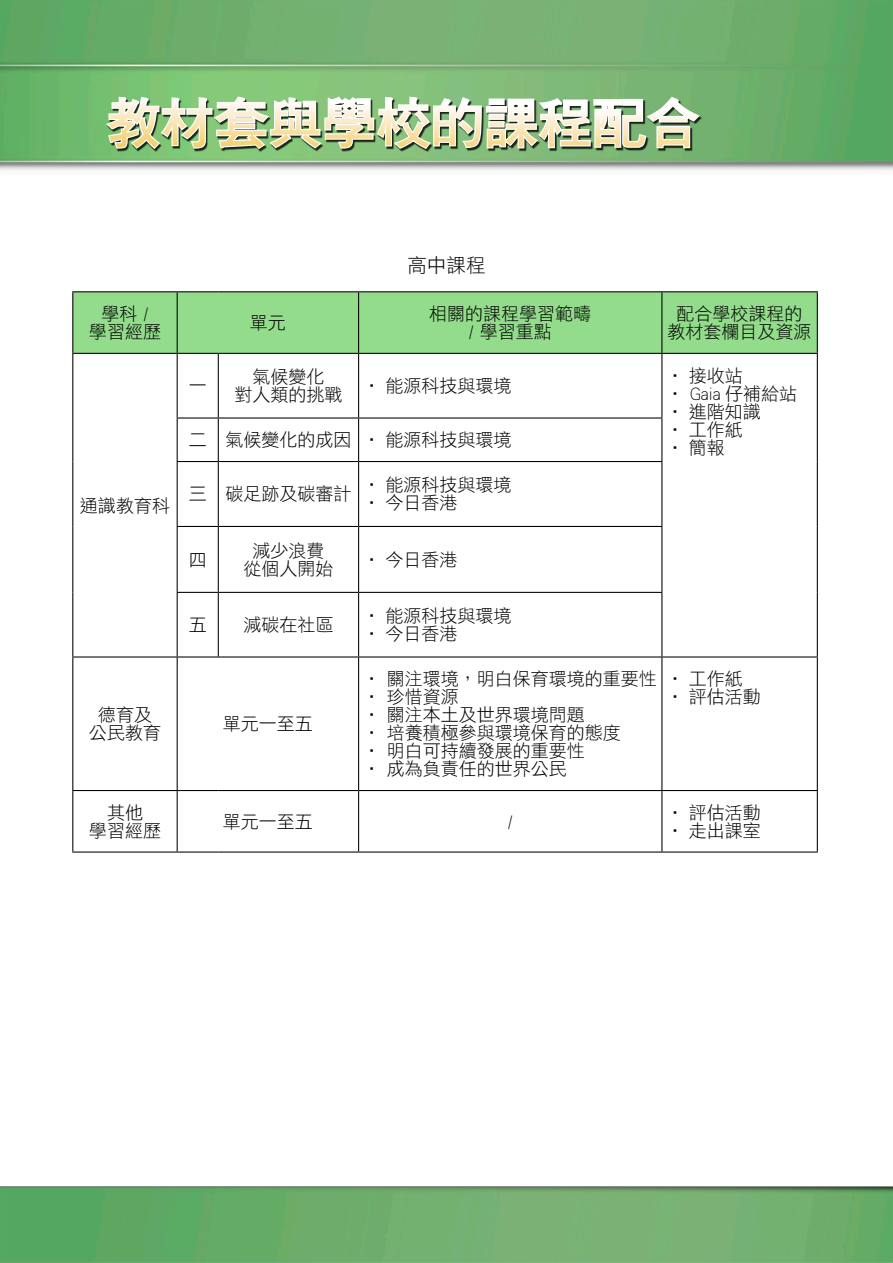
<style>
.page{position:relative;width:893px;height:1263px;background:#fff}
.page>*{position:absolute;margin:0;border:0;box-sizing:border-box;transform-origin:0 0}
.t1{font:54px "DF Hei Bd HKP BF";color:#fff}
.txt-table_heading{font:19.5px "DF Hei Lt HKP BF";color:#000}
.txt-table{font:18px "DF Hei Lt HKP BF";color:#000}
</style>
<div class="page">
<img style="left:0;top:0;width:893px;height:1263px">
<div style="left:73px;top:292px;width:744px;height:61px;background:#92dc8b"></div>
<hr style="left:72px;top:291px;width:105px;height:1px;background:#000">
<hr style="left:72px;top:292px;width:1px;height:61px;background:#000">
<hr style="left:177px;top:291px;width:41px;height:1px;background:#000">
<hr style="left:177px;top:292px;width:1px;height:61px;background:#000">
<hr style="left:218px;top:291px;width:141px;height:1px;background:#000">
<hr style="left:359px;top:291px;width:303px;height:1px;background:#000">
<hr style="left:358px;top:292px;width:1px;height:61px;background:#000">
<hr style="left:662px;top:291px;width:156px;height:1px;background:#000">
<hr style="left:661px;top:292px;width:1px;height:61px;background:#000">
<hr style="left:817px;top:292px;width:1px;height:61px;background:#000">
<hr style="left:72px;top:353px;width:105px;height:1px;background:#000">
<hr style="left:72px;top:354px;width:1px;height:64px;background:#000">
<hr style="left:177px;top:353px;width:41px;height:1px;background:#000">
<hr style="left:177px;top:354px;width:1px;height:63px;background:#000">
<hr style="left:218px;top:353px;width:141px;height:1px;background:#000">
<hr style="left:218px;top:354px;width:1px;height:63px;background:#000">
<hr style="left:359px;top:353px;width:303px;height:1px;background:#000">
<hr style="left:358px;top:354px;width:1px;height:63px;background:#000">
<hr style="left:662px;top:353px;width:156px;height:1px;background:#000">
<hr style="left:661px;top:354px;width:1px;height:63px;background:#000">
<hr style="left:817px;top:354px;width:1px;height:64px;background:#000">
<hr style="left:72px;top:418px;width:1px;height:43px;background:#000">
<hr style="left:177px;top:417px;width:41px;height:2px;background:#000">
<hr style="left:177px;top:419px;width:1px;height:42px;background:#000">
<hr style="left:218px;top:417px;width:141px;height:2px;background:#000">
<hr style="left:218px;top:419px;width:1px;height:42px;background:#000">
<hr style="left:359px;top:417px;width:303px;height:2px;background:#000">
<hr style="left:358px;top:419px;width:1px;height:42px;background:#000">
<hr style="left:661px;top:419px;width:1px;height:42px;background:#000">
<hr style="left:817px;top:418px;width:1px;height:43px;background:#000">
<hr style="left:72px;top:461px;width:1px;height:65px;background:#000">
<hr style="left:177px;top:461px;width:41px;height:1px;background:#000">
<hr style="left:177px;top:462px;width:1px;height:64px;background:#000">
<hr style="left:218px;top:461px;width:141px;height:1px;background:#000">
<hr style="left:218px;top:462px;width:1px;height:64px;background:#000">
<hr style="left:359px;top:461px;width:303px;height:1px;background:#000">
<hr style="left:358px;top:462px;width:1px;height:64px;background:#000">
<hr style="left:661px;top:462px;width:1px;height:64px;background:#000">
<hr style="left:817px;top:461px;width:1px;height:65px;background:#000">
<hr style="left:72px;top:526px;width:1px;height:66px;background:#000">
<hr style="left:177px;top:526px;width:41px;height:1px;background:#000">
<hr style="left:177px;top:527px;width:1px;height:65px;background:#000">
<hr style="left:218px;top:526px;width:141px;height:1px;background:#000">
<hr style="left:218px;top:527px;width:1px;height:65px;background:#000">
<hr style="left:359px;top:526px;width:303px;height:1px;background:#000">
<hr style="left:358px;top:527px;width:1px;height:65px;background:#000">
<hr style="left:661px;top:527px;width:1px;height:65px;background:#000">
<hr style="left:817px;top:526px;width:1px;height:66px;background:#000">
<hr style="left:72px;top:592px;width:1px;height:64px;background:#000">
<hr style="left:177px;top:592px;width:41px;height:1px;background:#000">
<hr style="left:177px;top:593px;width:1px;height:63px;background:#000">
<hr style="left:218px;top:592px;width:141px;height:1px;background:#000">
<hr style="left:218px;top:593px;width:1px;height:63px;background:#000">
<hr style="left:359px;top:592px;width:303px;height:1px;background:#000">
<hr style="left:358px;top:593px;width:1px;height:63px;background:#000">
<hr style="left:661px;top:593px;width:1px;height:63px;background:#000">
<hr style="left:817px;top:592px;width:1px;height:64px;background:#000">
<hr style="left:72px;top:656px;width:105px;height:1px;background:#000">
<hr style="left:72px;top:657px;width:1px;height:133px;background:#000">
<hr style="left:177px;top:656px;width:41px;height:1px;background:#000">
<hr style="left:177px;top:657px;width:1px;height:133px;background:#000">
<hr style="left:218px;top:656px;width:141px;height:1px;background:#000">
<hr style="left:359px;top:656px;width:303px;height:1px;background:#000">
<hr style="left:358px;top:657px;width:1px;height:133px;background:#000">
<hr style="left:662px;top:656px;width:156px;height:1px;background:#000">
<hr style="left:661px;top:657px;width:1px;height:133px;background:#000">
<hr style="left:817px;top:657px;width:1px;height:133px;background:#000">
<hr style="left:72px;top:790px;width:105px;height:1px;background:#000">
<hr style="left:72px;top:791px;width:1px;height:60px;background:#000">
<hr style="left:177px;top:790px;width:41px;height:1px;background:#000">
<hr style="left:177px;top:791px;width:1px;height:60px;background:#000">
<hr style="left:218px;top:790px;width:141px;height:1px;background:#000">
<hr style="left:359px;top:790px;width:303px;height:1px;background:#000">
<hr style="left:358px;top:791px;width:1px;height:60px;background:#000">
<hr style="left:662px;top:790px;width:156px;height:1px;background:#000">
<hr style="left:661px;top:791px;width:1px;height:60px;background:#000">
<hr style="left:817px;top:791px;width:1px;height:60px;background:#000">
<hr style="left:72px;top:851px;width:105px;height:1px;background:#000">
<hr style="left:177px;top:851px;width:41px;height:1px;background:#000">
<hr style="left:218px;top:851px;width:141px;height:1px;background:#000">
<hr style="left:359px;top:851px;width:303px;height:1px;background:#000">
<hr style="left:662px;top:851px;width:156px;height:1px;background:#000">
<svg style="left:104px;top:95px;width:598px;height:56px"></svg>
<p class="t1" style="left:106px;top:96px;width:595px">教材套與學校的課程配合</p>
<p class="txt-table" style="left:101px;top:305px;width:48px">學科 /</p>
<p class="txt-table" style="left:89px;top:323px;width:73px">學習經歷</p>
<p class="txt-table" style="left:80px;top:496px;width:91px">通識教育科</p>
<p class="txt-table" style="left:98px;top:706px;width:55px">德育及</p>
<p class="txt-table" style="left:89px;top:724px;width:73px">公民教育</p>
<p class="txt-table" style="left:107px;top:803px;width:37px">其他</p>
<p class="txt-table" style="left:89px;top:821px;width:73px">學習經歷</p>
<p class="txt-table" style="left:250px;top:314px;width:37px">單元</p>
<p class="txt-table_heading" style="left:407px;top:255px;width:79px">高中課程</p>
<p class="txt-table" style="left:429px;top:305px;width:163px">相關的課程學習範疇</p>
<p class="txt-table" style="left:469px;top:323px;width:84px">/ 學習重點</p>
<p class="txt-table" style="left:677px;top:305px;width:127px">配合學校課程的</p>
<p class="txt-table" style="left:668px;top:323px;width:145px">教材套欄目及資源</p>
<p class="txt-table" style="left:666px;top:366px;width:78px">‧ 接收站</p>
<p class="txt-table" style="left:666px;top:384px;width:132px">‧ Gaia 仔補給站</p>
<p class="txt-table" style="left:666px;top:402px;width:96px">‧ 進階知識</p>
<p class="txt-table" style="left:666px;top:420px;width:78px">‧ 工作紙</p>
<p class="txt-table" style="left:252px;top:368px;width:73px">氣候變化</p>
<p class="txt-table" style="left:234px;top:386px;width:109px">對人類的挑戰</p>
<p class="txt-table" style="left:363px;top:377px;width:150px">‧ 能源科技與環境</p>
<p class="txt-table" style="left:189px;top:377px;width:19px">一</p>
<p class="txt-table" style="left:189px;top:431px;width:19px">二</p>
<p class="txt-table" style="left:225px;top:431px;width:127px">氣候變化的成因</p>
<p class="txt-table" style="left:363px;top:431px;width:150px">‧ 能源科技與環境</p>
<p class="txt-table" style="left:666px;top:438px;width:60px">‧ 簡報</p>
<p class="txt-table" style="left:189px;top:485px;width:19px">三</p>
<p class="txt-table" style="left:225px;top:485px;width:127px">碳足跡及碳審計</p>
<p class="txt-table" style="left:363px;top:476px;width:150px">‧ 能源科技與環境</p>
<p class="txt-table" style="left:363px;top:494px;width:96px">‧ 今日香港</p>
<p class="txt-table" style="left:189px;top:550px;width:19px">四</p>
<p class="txt-table" style="left:252px;top:541px;width:73px">減少浪費</p>
<p class="txt-table" style="left:243px;top:559px;width:91px">從個人開始</p>
<p class="txt-table" style="left:189px;top:616px;width:19px">五</p>
<p class="txt-table" style="left:243px;top:616px;width:91px">減碳在社區</p>
<p class="txt-table" style="left:223px;top:715px;width:91px">單元一至五</p>
<p class="txt-table" style="left:363px;top:550px;width:96px">‧ 今日香港</p>
<p class="txt-table" style="left:363px;top:607px;width:150px">‧ 能源科技與環境</p>
<p class="txt-table" style="left:363px;top:625px;width:96px">‧ 今日香港</p>
<p class="txt-table" style="left:363px;top:670px;width:295px">‧ 關注環境，明白保育環境的重要性</p>
<p class="txt-table" style="left:363px;top:688px;width:97px">‧ 珍惜資源</p>
<p class="txt-table" style="left:363px;top:706px;width:223px">‧ 關注本土及世界環境問題</p>
<p class="txt-table" style="left:363px;top:724px;width:259px">‧ 培養積極參與環境保育的態度</p>
<p class="txt-table" style="left:363px;top:742px;width:223px">‧ 明白可持續發展的重要性</p>
<p class="txt-table" style="left:363px;top:760px;width:205px">‧ 成為負責任的世界公民</p>
<p class="txt-table" style="left:223px;top:812px;width:91px">單元一至五</p>
<p class="txt-table" style="left:508px;top:812px;width:7px">/</p>
<p class="txt-table" style="left:666px;top:670px;width:78px">‧ 工作紙</p>
<p class="txt-table" style="left:666px;top:688px;width:96px">‧ 評估活動</p>
<p class="txt-table" style="left:666px;top:803px;width:96px">‧ 評估活動</p>
<p class="txt-table" style="left:666px;top:821px;width:96px">‧ 走出課室</p>
</div>
